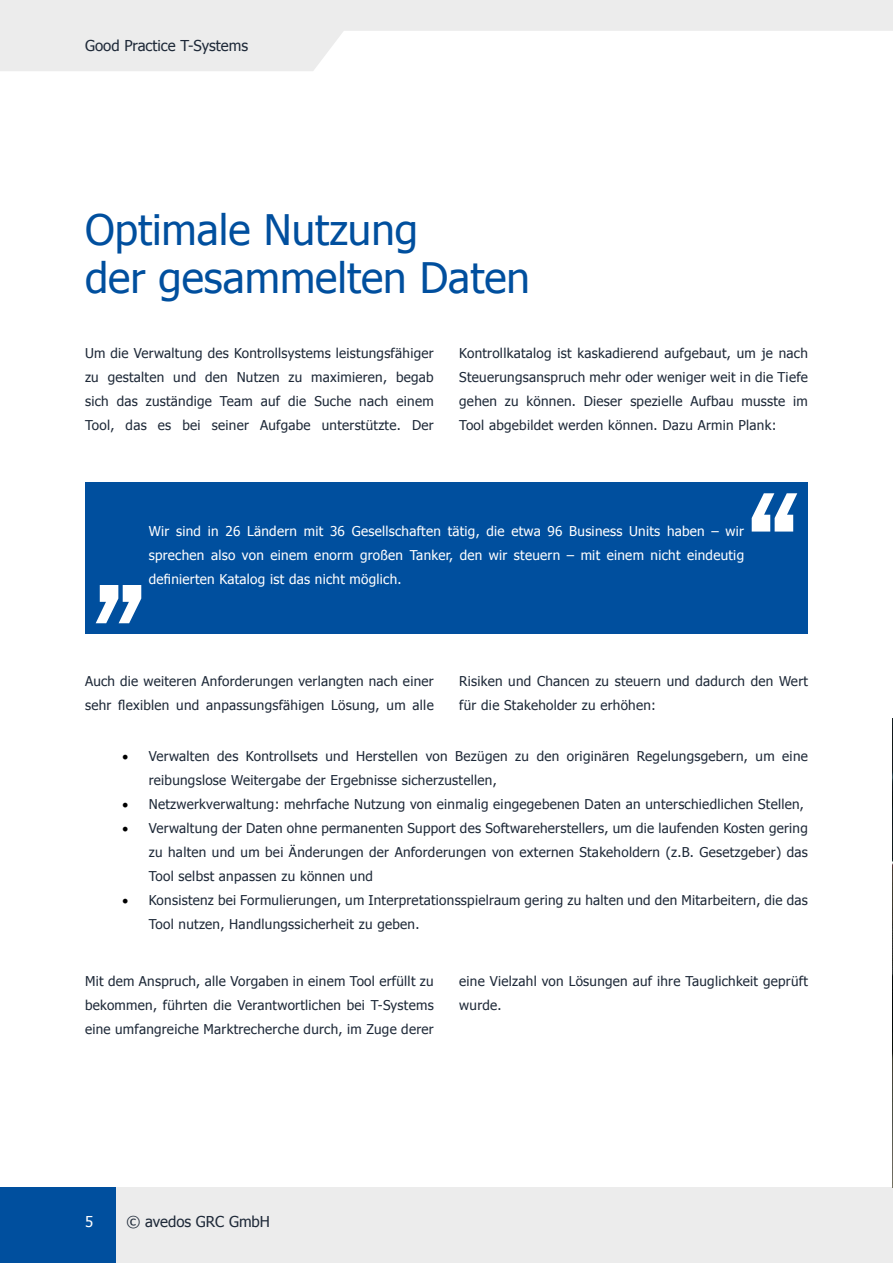
<style>
.page{position:relative;width:893px;height:1263px;background:#fff}
.page>*{position:absolute;margin:0;border:0;box-sizing:border-box;transform-origin:0 0}
.t1{font:42px/48px "Tahoma";color:#004f9e}
.t2{font:15px "Tahoma";color:#1e2938}
.t3{font:15px "Tahoma";color:#fff}
.t4{font:13.5px/24px "Tahoma";letter-spacing:.02em;color:#1e2938}
.t5{font:13.5px/24px "Tahoma";letter-spacing:.02em;color:#fff;text-align:justify}
.s1{font-family:"Minion Pro";font-size:18px;color:#000}
</style>
<div class="page">
<svg style="left:0;top:0;width:893px;height:71px;fill:#ececec"></svg>
<div style="left:115px;top:1187px;width:778px;height:76px;background:#ececec"></div>
<div style="left:0;top:1187px;width:115px;height:76px;background:#004f9e"></div>
<div style="left:85px;top:483px;width:723px;height:151px;background:#004f9e"></div>
<svg style="left:752px;top:493px;width:45px;height:38px"></svg>
<svg style="left:96px;top:585px;width:45px;height:38px"></svg>
<img style="left:892px;top:718px;width:1px;height:469px">
<p class="t2" style="left:85px;top:40px;width:164px">Good Practice T-Systems</p>
<h1 class="t1" style="left:85px;top:208px;width:446px">Optimale Nutzung<br>der gesammelten Daten</h1>
<p class="t4" style="left:85px;top:342px;width:350px;text-align:justify">Um die Verwaltung des Kontrollsystems leistungsfähiger zu gestalten und den Nutzen zu maximieren, begab sich das zuständige Team auf die Suche nach einem Tool, das es bei seiner Aufgabe unterstützte. Der</p>
<p class="t4" style="left:459px;top:342px;width:350px;text-align:justify">Kontrollkatalog ist kaskadierend aufgebaut, um je nach Steuerungsanspruch mehr oder weniger weit in die Tiefe gehen zu können. Dieser spezielle Aufbau musste im Tool abgebildet werden können. Dazu Armin Plank:</p>
<p class="t5" style="left:149px;top:519px;width:597px">Wir sind in 26 Ländern mit 36 Gesellschaften tätig, die etwa 96 Business Units haben – wir sprechen also von einem enorm großen Tanker, den wir steuern – mit einem nicht eindeutig definierten Katalog ist das nicht möglich.</p>
<p class="t4" style="left:85px;top:669px;width:350px">Auch die weiteren Anforderungen verlangten nach einer sehr flexiblen und anpassungsfähigen Lösung, um alle</p>
<p class="t4" style="left:459px;top:669px;width:350px">Risiken und Chancen zu steuern und dadurch den Wert für die Stakeholder zu erhöhen:</p>
<p class="t4" style="left:149px;top:745px;width:661px;text-indent:-27px"><span class="s1">•</span> Verwalten des Kontrollsets und Herstellen von Bezügen zu den originären Regelungsgebern, um eine reibungslose Weitergabe der Ergebnisse sicherzustellen,</p>
<p class="t4" style="left:122px;top:793px;width:684px"><span class="s1">•</span> Netzwerkverwaltung: mehrfache Nutzung von einmalig eingegebenen Daten an unterschiedlichen Stellen,</p>
<p class="t4" style="left:149px;top:817px;width:661px;text-align:justify;text-indent:-27px"><span class="s1">•</span> Verwaltung der Daten ohne permanenten Support des Softwareherstellers, um die laufenden Kosten gering zu halten und um bei Änderungen der Anforderungen von externen Stakeholdern (z.B. Gesetzgeber) das Tool selbst anpassen zu können und</p>
<p class="t4" style="left:149px;top:889px;width:661px;text-indent:-27px"><span class="s1">•</span> Konsistenz bei Formulierungen, um Interpretationsspielraum gering zu halten und den Mitarbeitern, die das<br>Tool nutzen, Handlungssicherheit zu geben.</p>
<p class="t4" style="left:85px;top:969px;width:350px;text-align:justify">Mit dem Anspruch, alle Vorgaben in einem Tool erfüllt zu bekommen, führten die Verantwortlichen bei T-Systems eine umfangreiche Marktrecherche durch, im Zuge derer</p>
<p class="t4" style="left:459px;top:969px;width:350px">eine Vielzahl von Lösungen auf ihre Tauglichkeit geprüft wurde.</p>
<p class="t3" style="left:85px;top:1211px;width:10px">5</p>
<p class="t2" style="left:126px;top:1215px;width:145px">© avedos GRC GmbH</p>
</div>
